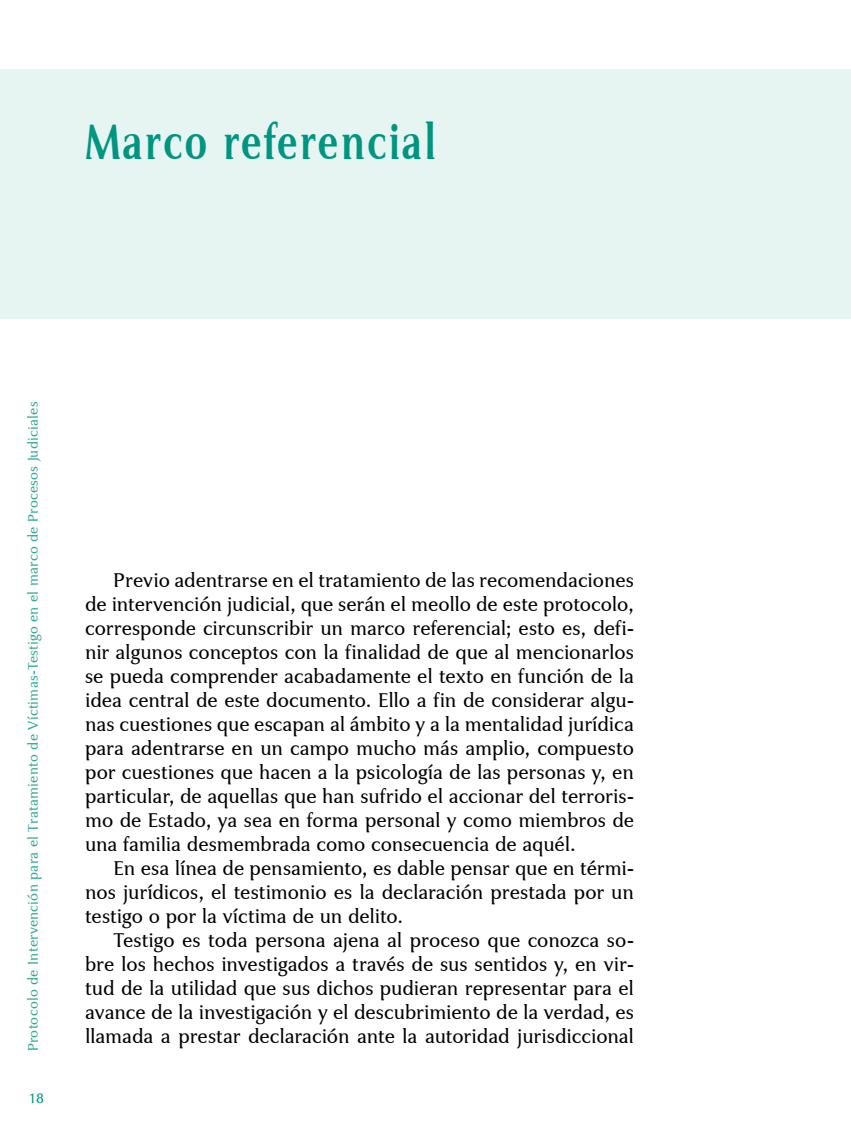
<style>
.page{position:relative;width:851px;height:1134px;background:#fff}
.page>*{position:absolute;margin:0;border:0;box-sizing:border-box;transform-origin:0 0}
.t1{font:50px "Jaguar JC Bold";letter-spacing:.05em;color:#009580;scale:.75 1}
.t2{font:20px/24px "Jaguar JC Book";color:#000;text-align:justify}
.t3{font:14px "Jaguar JC Book";letter-spacing:.02em;color:#3a9}
.t4{font:14px "Jaguar JC Book";color:#009580}
</style>
<div class="page">
<div style="left:0;top:70px;width:850px;height:249px;background:#e6f4f2"></div>
<h1 class="t1" style="left:85px;top:113px;width:469px">Marco referencial</h1>
<p class="t3" style="left:25px;top:1051px;width:651px;rotate:-90deg">Protocolo de Intervención para el Tratamiento de Víctimas-Testigo en el marco de Procesos Judiciales</p>
<p class="t4" style="left:28px;top:1090px;width:17px">18</p>
<p class="t2" style="left:85px;top:568px;width:550px;text-indent:28px">Previo adentrarse en el tratamiento de las recomendaciones de intervención judicial, que serán el meollo de este protocolo, corresponde circunscribir un marco referencial; esto es, defi&shy;nir algunos conceptos con la finalidad de que al mencionarlos se pueda comprender acabadamente el texto en función de la idea central de este documento. Ello a fin de considerar algu&shy;nas cuestiones que escapan al ámbito y a la mentalidad jurídica para adentrarse en un campo mucho más amplio, compuesto por cuestiones que hacen a la psicología de las personas y, en particular, de aquellas que han sufrido el accionar del terroris&shy;mo de Estado, ya sea en forma personal y como miembros de una familia desmembrada como consecuencia de aquél.</p>
<p class="t2" style="left:85px;top:856px;width:550px;text-indent:28px">En esa línea de pensamiento, es dable pensar que en térmi&shy;nos jurídicos, el testimonio es la declaración prestada por un testigo o por la víctima de un delito.</p>
<p class="t2" style="left:85px;top:928px;width:550px;text-indent:28px">Testigo es toda persona ajena al proceso que conozca so&shy;bre los hechos investigados a través de sus sentidos y, en vir&shy;tud de la utilidad que sus dichos pudieran representar para el avance de la investigación y el descubrimiento de la verdad, es llamada a prestar declaración ante la autoridad jurisdiccional</p>
</div>
